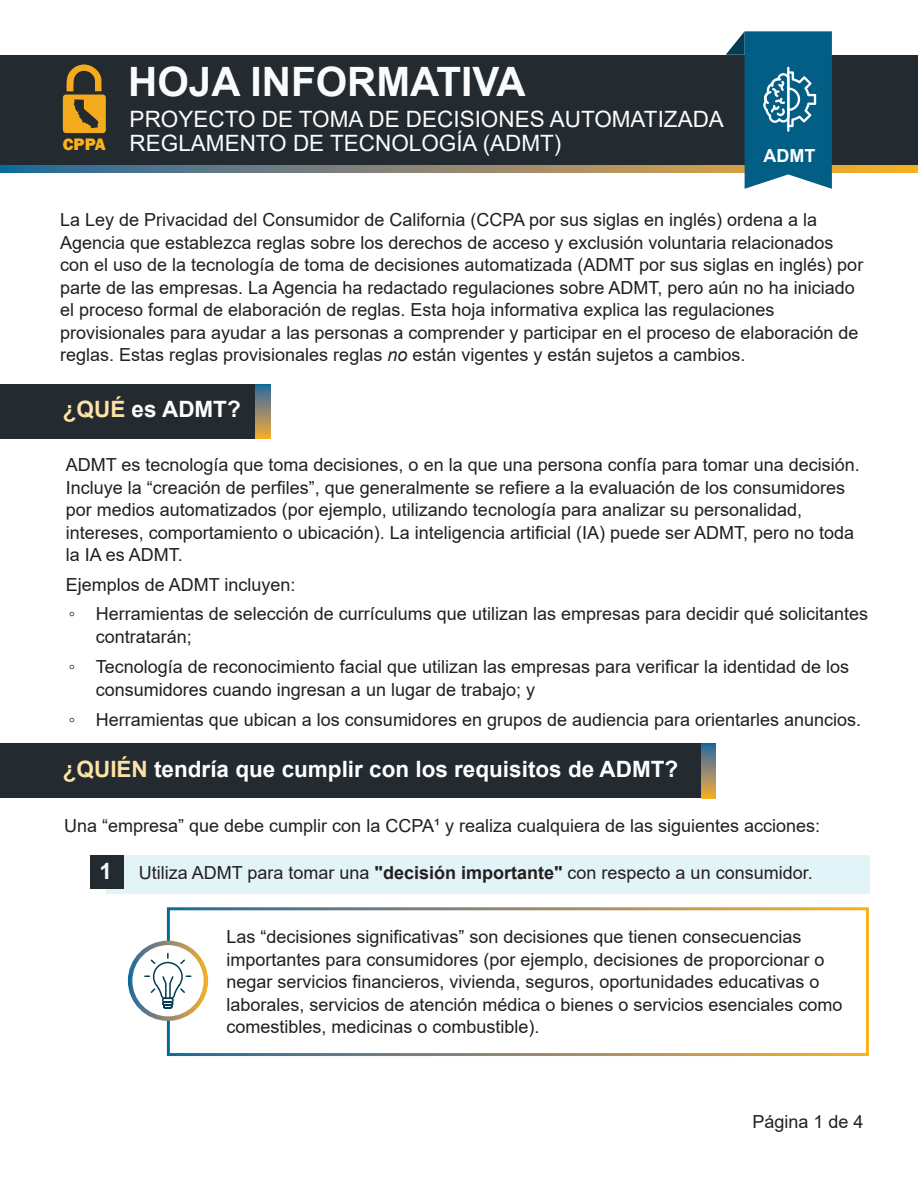
<style>
.page{position:relative;width:918px;height:1188px;background:#fff}
.page>*{position:absolute;margin:0;border:0;box-sizing:border-box;transform-origin:0 0}
.t1{font:700 40.5px "Arial";color:#fafbfc}
.t2{font:22.5px/24px "Arial";color:#fafbfc}
.t3{font:700 22.5px "Arial";color:#fff}
.t4{font:18px/22.5px "Arial";color:#231f20}
.t5{font:700 18px "Arial";color:#fff}
.s1{font-family:"Franklin Gothic";font-weight:800;font-size:17.1px;color:#fcb316}
.s2{font-style:italic}
.s3{color:#fde2a5}
.s4{font-weight:700;font-size:22.5px;color:#fafbfc}
.s5{font-weight:700}
</style>
<div class="page">
<div style="left:167px;top:907px;width:702px;height:149px;border:3px solid #fff"></div>
<div style="left:0;top:55px;width:918px;height:110px;background:#232a30"></div>
<svg style="left:0;top:165px;width:918px;height:8px;background:#88866f"></svg>
<svg style="left:63px;top:64px;width:43px;height:69px"></svg>
<svg style="left:726px;top:31px;width:106px;height:158px"></svg>
<div style="left:0;top:384px;width:256px;height:55px;background:#232a30"></div>
<svg style="left:256px;top:384px;width:14px;height:55px"></svg>
<div style="left:0;top:743px;width:701px;height:55px;background:#232a30"></div>
<svg style="left:701px;top:743px;width:15px;height:55px"></svg>
<div style="left:107px;top:855px;width:763px;height:38px;background:#e3f4f8"></div>
<div style="left:90px;top:855px;width:33px;height:34px;background:#232a30"></div>
<svg style="left:130px;top:943px;width:76px;height:76px"></svg>
<div style="left:128px;top:941px;width:80px;height:80px;border:4px solid #fff;border-radius:50%"></div>
<div style="left:162px;top:998px;width:12px;height:5px;border:2px solid #033b53;border-radius:2px"></div>
<div style="left:162px;top:1001px;width:11px;height:5px;border:2px solid #033b53;border-radius:2px"></div>
<div style="left:163px;top:1004px;width:10px;height:5px;border:2px solid #033b53"></div>
<svg style="left:145px;top:954px;width:46px;height:46px"></svg>
<p class="t1" style="left:128px;top:54px;width:399px">HOJA INFORMATIVA</p>
<p class="t2" style="left:63px;top:107px;width:663px;text-indent:67px">PROYECTO DE TOMA DE DECISIONES AUTOMATIZADA<br><span class="s1">CPPA</span> REGLAMENTO DE TECNOLOGÍA (ADMT)</p>
<p class="t5" style="left:764px;top:143px;width:53px">ADMT</p>
<p class="t4" style="left:60px;top:209px;width:805px">La Ley de Privacidad del Consumidor de California (CCPA por sus siglas en inglés) ordena a la Agencia que establezca reglas sobre los derechos de acceso y exclusión voluntaria relacionados con el uso de la tecnología de toma de decisiones automatizada (ADMT por sus siglas en inglés) por parte de las empresas. La Agencia ha redactado regulaciones sobre ADMT, pero aún no ha iniciado el proceso formal de elaboración de reglas. Esta hoja informativa explica las regulaciones provisionales para ayudar a las personas a comprender y participar en el proceso de elaboración de reglas. Estas reglas provisionales reglas <span class="s2">no</span> están vigentes y están sujetos a cambios.</p>
<p class="t3" style="left:63px;top:394px;width:179px"><span class="s3">¿QUÉ</span> es ADMT?</p>
<p class="t4" style="left:66px;top:453px;width:796px">ADMT es tecnología que toma decisiones, o en la que una persona confía para tomar una decisión.<br>Incluye la “creación de perfiles”, que generalmente se refiere a la evaluación de los consumidores por medios automatizados (por ejemplo, utilizando tecnología para analizar su personalidad, intereses, comportamiento o ubicación). La inteligencia artificial (IA) puede ser ADMT, pero no toda la IA es ADMT.</p>
<p class="t4" style="left:66px;top:573px;width:231px">Ejemplos de ADMT incluyen:</p>
<p class="t4" style="left:96px;top:603px;width:774px;text-indent:-27px">◦ Herramientas de selección de currículums que utilizan las empresas para decidir qué solicitantes contratarán;</p>
<p class="t4" style="left:96px;top:655px;width:755px;text-indent:-27px">◦ Tecnología de reconocimiento facial que utilizan las empresas para verificar la identidad de los consumidores cuando ingresan a un lugar de trabajo; y</p>
<p class="t4" style="left:69px;top:708px;width:794px">◦ Herramientas que ubican a los consumidores en grupos de audiencia para orientarles anuncios.</p>
<p class="t3" style="left:63px;top:753px;width:617px"><span class="s3">¿QUIÉN</span> tendría que cumplir con los requisitos de ADMT?</p>
<p class="t4" style="left:64px;top:815px;width:757px">Una “empresa” que debe cumplir con la CCPA¹ y realiza cualquiera de las siguientes acciones:</p>
<p class="t4" style="left:99px;top:861px;width:715px"><span class="s4">1</span> Utiliza ADMT para tomar una <span class="s5">"decisión importante"</span> con respecto a un consumidor.</p>
<p class="t4" style="left:226px;top:926px;width:618px">Las “decisiones significativas” son decisiones que tienen consecuencias importantes para consumidores (por ejemplo, decisiones de proporcionar o negar servicios financieros, vivienda, seguros, oportunidades educativas o laborales, servicios de atención médica o bienes o servicios esenciales como comestibles, medicinas o combustible).</p>
<p class="t4" style="left:752px;top:1111px;width:113px">Página 1 de 4</p>
</div>
